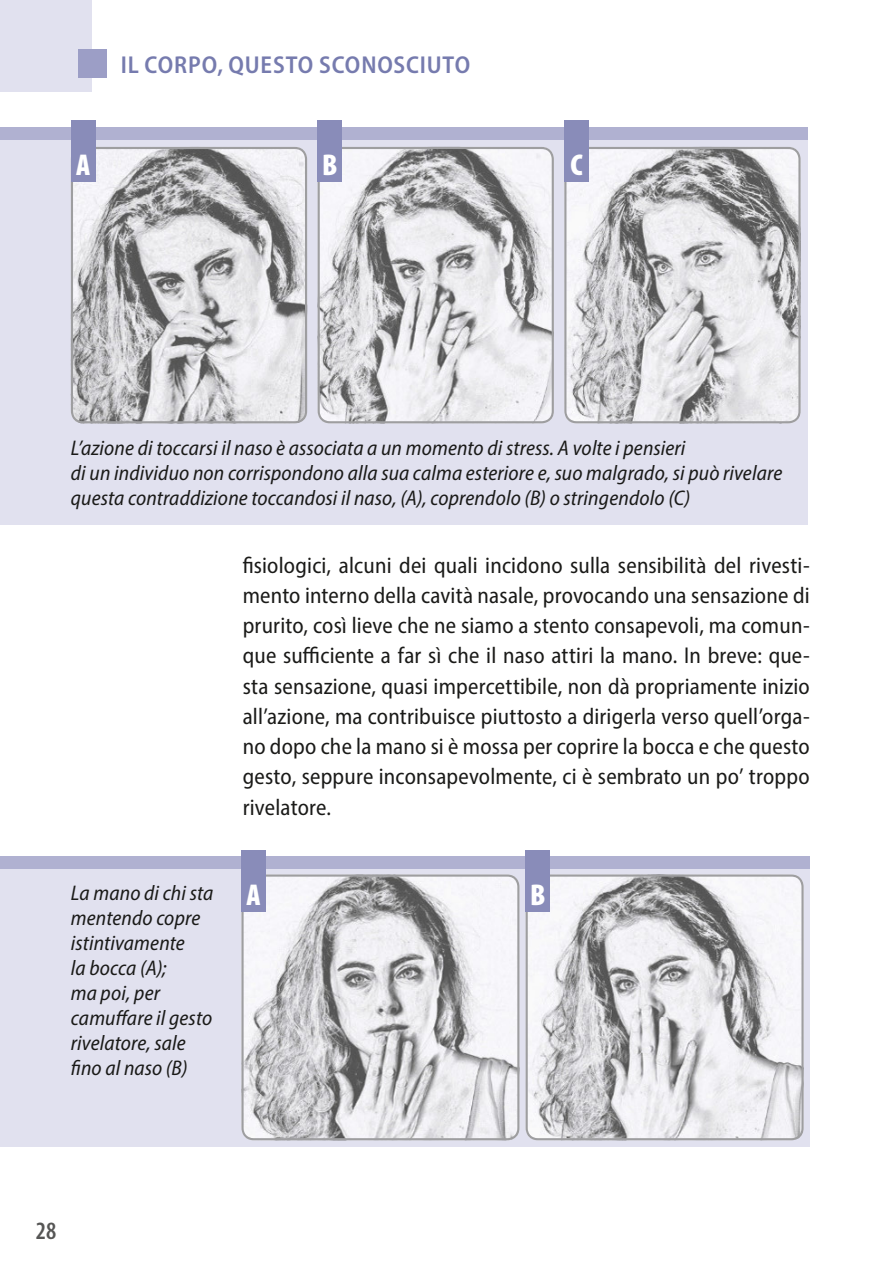
<style>
.page{position:relative;width:886px;height:1276px;background:#fff}
.page>*{position:absolute;margin:0;border:0;box-sizing:border-box;transform-origin:0 0}
.t1{font:900 condensed 30.25px "Myriad Pro";color:#fff}
.t2{font:600 condensed 25px "Myriad Pro";color:#565655}
.t3{font:600 semi-condensed 24.5px "Myriad Pro";letter-spacing:.035em;color:#767bae}
.t4{font:semi-condensed 23px/30.2px "Myriad Pro";letter-spacing:.01em;color:#1a1a18;text-align:justify}
.t5{font:italic semi-condensed 21.25px/25px "Myriad Pro";letter-spacing:.005em;color:#1a1a18}
</style>
<div class="page">
<div style="left:0;top:0;width:92px;height:92px;background:#e1e1ef"></div>
<div style="left:78px;top:50px;width:28px;height:28px;background:#9c9ec6"></div>
<div style="left:0;top:128px;width:808px;height:396px;background:#e1e1ef"></div>
<div style="left:0;top:128px;width:808px;height:12px;background:#b0b1d1"></div>
<svg style="left:564px;top:147px;width:236px;height:276px"></svg>
<svg style="left:318px;top:147px;width:236px;height:276px"></svg>
<div style="left:318px;top:120px;width:24px;height:62px;background:#898cb9"></div>
<div style="left:564px;top:120px;width:25px;height:62px;background:#898cb9"></div>
<svg style="left:71px;top:147px;width:236px;height:276px"></svg>
<div style="left:71px;top:120px;width:24px;height:62px;background:#898cb9"></div>
<div style="left:0;top:856px;width:810px;height:290px;background:#e1e1ef"></div>
<div style="left:0;top:856px;width:810px;height:12px;background:#b0b1d1"></div>
<svg style="left:526px;top:874px;width:277px;height:266px"></svg>
<svg style="left:241px;top:874px;width:278px;height:266px"></svg>
<div style="left:241px;top:850px;width:25px;height:61px;background:#898cb9"></div>
<div style="left:526px;top:850px;width:24px;height:61px;background:#898cb9"></div>
<p class="t3" style="left:121px;top:50px;width:351px">IL CORPO, QUESTO SCONOSCIUTO</p>
<h1 class="t1" style="left:76px;top:147px;width:16px">A</h1>
<h1 class="t1" style="left:322px;top:147px;width:17px">B</h1>
<h1 class="t1" style="left:570px;top:147px;width:14px">C</h1>
<p class="t5" style="left:71px;top:437px;width:713px">L’azione di toccarsi il naso è associata a un momento di stress. A volte i pensieri<br>di un individuo non corrispondono alla sua calma esteriore e, suo malgrado, si può rivelare questa contraddizione toccandosi il naso, (A), coprendolo (B) o stringendolo (C)</p>
<p class="t4" style="left:243px;top:551px;width:568px">fisiologici, alcuni dei quali incidono sulla sensibilità del rivesti&shy;mento interno della cavità nasale, provocando una sensazione di prurito, così lieve che ne siamo a stento consapevoli, ma comun&shy;que sufficiente a far sì che il naso attiri la mano. In breve: que&shy;sta sensazione, quasi impercettibile, non dà propriamente inizio all’azione, ma contribuisce piuttosto a dirigerla verso quell’orga&shy;no dopo che la mano si è mossa per coprire la bocca e che questo gesto, seppure inconsapevolmente, ci è sembrato un po’ troppo rivelatore.</p>
<p class="t5" style="left:71px;top:881px;width:144px">La mano di chi sta mentendo copre istintivamente<br>la bocca (A);<br>ma poi, per camuffare il gesto rivelatore, sale fino al naso (B)</p>
<h1 class="t1" style="left:247px;top:876px;width:16px">A</h1>
<h1 class="t1" style="left:530px;top:876px;width:17px">B</h1>
<p class="t2" style="left:36px;top:1216px;width:22px">28</p>
</div>
